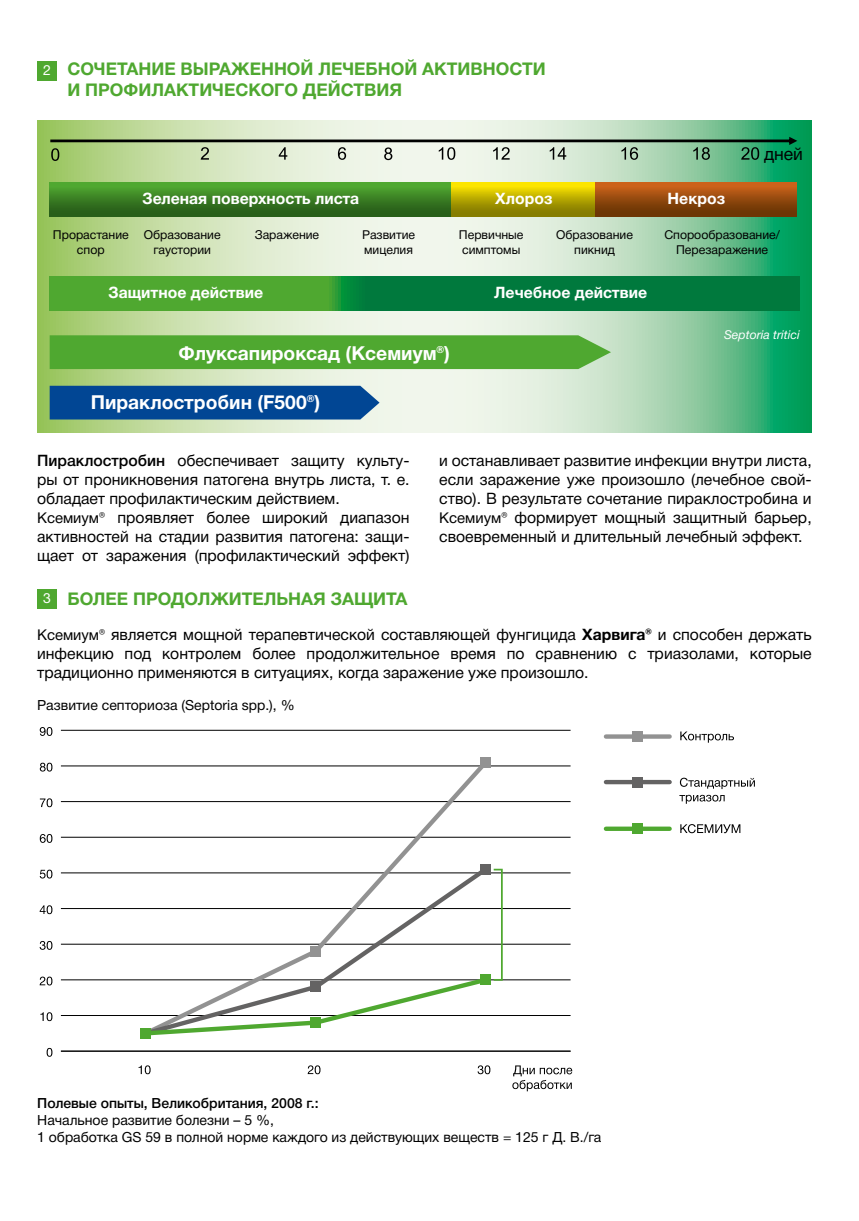
<style>
.page{position:relative;width:859px;height:1221px;background:#fff}
.page>*{position:absolute;margin:0;border:0;box-sizing:border-box;transform-origin:0 0}
.t1{font:700 19.25px "Helvetica Neue Cyr";color:#fff}
.t2{font:700 17.5px/21px "Helvetica Neue Cyr";color:#4fa830}
.t3{font:17.5px "Helvetica Neue Cyr";color:#000}
.t4{font:15.75px/18.9px "Helvetica Neue Cyr";color:#000;text-align:justify}
.t5{font:700 15.75px "Helvetica Neue Cyr";color:#fff}
.t6{font:14px/16.8px "Helvetica Neue Cyr";color:#000}
.t7{font:500 14px "Helvetica Neue Cyr";color:#000}
.t8{font:12.25px/14.7px "Helvetica Neue Cyr";color:#000;text-align:center}
.t9{font:italic 12.25px "Helvetica Neue Cyr";color:#fff}
.s1{font-weight:400;font-size:14px;color:#fff}
.s2{font-weight:500}
.s3{font-size:14.88px}
.s4{font-weight:700}
</style>
<div class="page">
<div style="left:37px;top:61px;width:20px;height:20px;background:#4fa830"></div>
<div style="left:37px;top:589px;width:20px;height:19px;background:#4fa830"></div>
<svg style="left:47px;top:1047px;width:5px;height:9px"></svg>
<svg style="left:40px;top:1012px;width:12px;height:9px"></svg>
<svg style="left:40px;top:976px;width:12px;height:9px"></svg>
<svg style="left:40px;top:941px;width:12px;height:8px"></svg>
<svg style="left:40px;top:905px;width:12px;height:9px"></svg>
<svg style="left:40px;top:869px;width:12px;height:9px"></svg>
<svg style="left:40px;top:834px;width:12px;height:8px"></svg>
<svg style="left:40px;top:798px;width:12px;height:9px"></svg>
<svg style="left:40px;top:762px;width:12px;height:9px"></svg>
<svg style="left:40px;top:727px;width:12px;height:9px"></svg>
<hr style="left:61px;top:1050px;width:509px;height:1px;background:#000">
<hr style="left:61px;top:1015px;width:509px;height:1px;background:#000">
<hr style="left:61px;top:979px;width:509px;height:1px;background:#000">
<hr style="left:61px;top:943px;width:509px;height:1px;background:#000">
<hr style="left:61px;top:908px;width:509px;height:1px;background:#000">
<hr style="left:61px;top:872px;width:509px;height:1px;background:#000">
<hr style="left:61px;top:836px;width:509px;height:1px;background:#000">
<hr style="left:61px;top:801px;width:509px;height:1px;background:#000">
<hr style="left:61px;top:765px;width:509px;height:1px;background:#000">
<hr style="left:61px;top:730px;width:509px;height:1px;background:#000">
<svg style="left:605px;top:734px;width:64px;height:4px"></svg>
<div style="left:605px;top:779px;width:64px;height:5px;background:#646363"></div>
<svg style="left:605px;top:826px;width:64px;height:4px"></svg>
<svg style="left:140px;top:757px;width:351px;height:282px"></svg>
<div style="left:632px;top:731px;width:10px;height:10px;background:#929292"></div>
<div style="left:310px;top:946px;width:11px;height:10px;background:#929292"></div>
<div style="left:480px;top:757px;width:10px;height:10px;background:#929292"></div>
<div style="left:632px;top:776px;width:10px;height:11px;background:#646363"></div>
<div style="left:310px;top:981px;width:11px;height:11px;background:#646363"></div>
<div style="left:480px;top:864px;width:10px;height:10px;background:#646363"></div>
<div style="left:632px;top:823px;width:10px;height:11px;background:#4fa830"></div>
<div style="left:140px;top:1028px;width:11px;height:10px;background:#4fa830"></div>
<div style="left:310px;top:1017px;width:11px;height:10px;background:#4fa830"></div>
<div style="left:480px;top:974px;width:10px;height:11px;background:#4fa830"></div>
<svg style="left:680px;top:731px;width:53px;height:11px"></svg>
<svg style="left:679px;top:777px;width:75px;height:26px"></svg>
<svg style="left:680px;top:824px;width:60px;height:9px"></svg>
<svg style="left:477px;top:1065px;width:13px;height:9px"></svg>
<svg style="left:307px;top:1065px;width:13px;height:9px"></svg>
<svg style="left:138px;top:1065px;width:12px;height:9px"></svg>
<svg style="left:512px;top:1065px;width:60px;height:26px"></svg>
<div style="left:492px;top:868px;width:10px;height:112px;border:2px solid #4fa830"></div>
<svg style="left:37px;top:120px;width:774px;height:312px;background:#b2d9b2"></svg>
<svg style="left:50px;top:137px;width:747px;height:24px;background:#a4bea0"></svg>
<div style="left:50px;top:182px;width:401px;height:34px;background:linear-gradient(to bottom,#53ae33,#255717)"></div>
<div style="left:451px;top:182px;width:144px;height:34px;background:linear-gradient(to bottom,#ffec00,#787100)"></div>
<div style="left:595px;top:182px;width:201px;height:34px;background:linear-gradient(to bottom,#d3661d,#623202)"></div>
<svg style="left:50px;top:277px;width:749px;height:33px;background:#1e8b37"></svg>
<div style="left:50px;top:386px;width:329px;height:33px;background:#014694"></div>
<div style="left:50px;top:335px;width:560px;height:34px;background:#4fa830"></div>
<p class="t2" style="left:67px;top:58px;width:480px;text-indent:-24px"><span class="s1">2</span> СОЧЕТАНИЕ ВЫРАЖЕННОЙ ЛЕЧЕБНОЙ АКТИВНОСТИ<br>И ПРОФИЛАКТИЧЕСКОГО ДЕЙСТВИЯ</p>
<p class="t5" style="left:142px;top:190px;width:218px">Зеленая поверхность листа</p>
<p class="t5" style="left:495px;top:190px;width:59px">Хлороз</p>
<p class="t5" style="left:667px;top:190px;width:59px">Некроз</p>
<p class="t3" style="left:763px;top:144px;width:40px">дней</p>
<p class="t8" style="left:53px;top:227px;width:77px">Прорастание спор</p>
<p class="t8" style="left:144px;top:227px;width:78px">Образование гаустории</p>
<p class="t8" style="left:254px;top:227px;width:66px">Заражение</p>
<p class="t8" style="left:362px;top:227px;width:55px;text-align:left">Развитие мицелия</p>
<p class="t8" style="left:459px;top:227px;width:66px;text-align:left">Первичные симптомы</p>
<p class="t8" style="left:556px;top:227px;width:78px">Образование пикнид</p>
<p class="t8" style="left:664px;top:227px;width:117px">Спорообразование/<br>Перезаражение</p>
<p class="t5" style="left:108px;top:284px;width:156px">Защитное действие</p>
<p class="t5" style="left:494px;top:284px;width:154px">Лечебное действие</p>
<p class="t1" style="left:178px;top:342px;width:273px">Флуксапироксад (Ксемиум®)</p>
<p class="t1" style="left:91px;top:391px;width:231px">Пираклостробин (F500®)</p>
<p class="t9" style="left:723px;top:327px;width:77px">Septoria tritici</p>
<p class="t4" style="left:37px;top:451px;width:374px;text-align:left"><span class="s2">Пираклостробин</span> обеспечивает защиту культу&shy;ры от проникновения патогена внутрь листа, т. е. обладает профилактическим действием.<br><span class="s3">Ксемиум®</span> проявляет более широкий диапазон активностей на стадии развития патогена: защи&shy;щает от заражения (профилактический эффект)</p>
<p class="t4" style="left:439px;top:451px;width:374px">и останавливает развитие инфекции внутри листа, если заражение уже произошло (лечебное свой&shy;ство). В результате сочетание пираклостробина и <span class="s3">Ксемиум®</span> формирует мощный защитный барьер, своевременный и длительный лечебный эффект.</p>
<p class="t2" style="left:43px;top:588px;width:366px"><span class="s1">3</span> БОЛЕЕ ПРОДОЛЖИТЕЛЬНАЯ ЗАЩИТА</p>
<p class="t4" style="left:37px;top:625px;width:775px"><span class="s3">Ксемиум®</span> является мощной терапевтической составляющей фунгицида <span class="s4">Харвига®</span> и способен держать инфекцию под контролем более продолжительное время по сравнению с триазолами, которые традиционно применяются в ситуациях, когда заражение уже произошло.</p>
<p class="t6" style="left:37px;top:696px;width:259px">Развитие септориоза (Septoria spp.), %</p>
<p class="t7" style="left:37px;top:1095px;width:283px">Полевые опыты, Великобритания, 2008 г.:</p>
<p class="t6" style="left:37px;top:1111px;width:565px">Начальное развитие болезни – 5 %,<br>1 обработка GS 59 в полной норме каждого из действующих веществ = 125 г Д. В./га</p>
</div>
